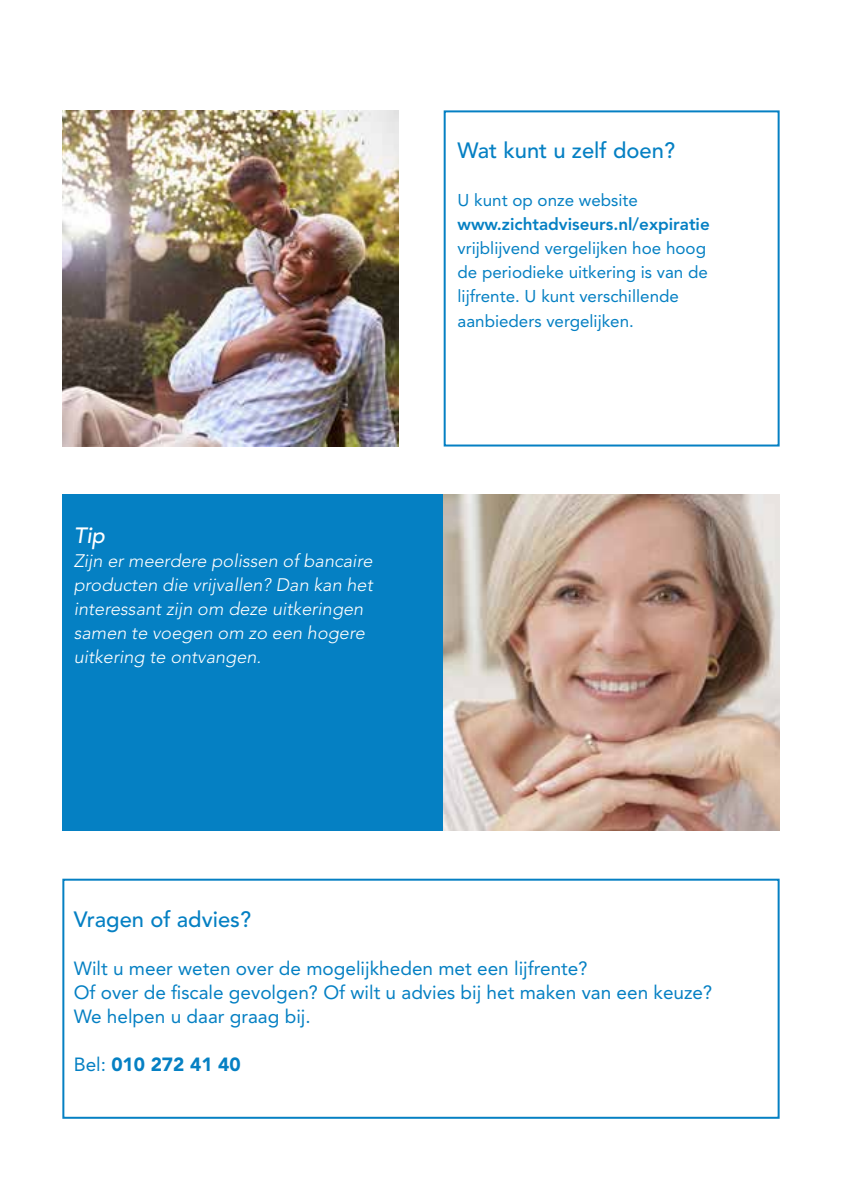
<style>
.page{position:relative;width:842px;height:1191px;background:#fff}
.page>*{position:absolute;margin:0;border:0;box-sizing:border-box;transform-origin:0 0}
.t1{font:500 22px "Avenir LT Std";color:#0580c3}
.t2{font:italic 500 22px "Avenir LT Std";color:#fff}
.t3{font:19px/24px "Avenir LT Std";color:#0580c3}
.t4{font:900 19px "Avenir LT Std";color:#0580c3}
.t5{font:italic 300 18px/24px "Avenir LT Std";color:#fff}
.t6{font:17px/24px "Avenir LT Std";color:#0580c3}
.t7{font:800 17px "Avenir LT Std";color:#0580c3}
.s1{font-weight:400}
</style>
<div class="page">
<div style="left:62px;top:878px;width:718px;height:240px;border:2px solid #0580c3"></div>
<div style="left:444px;top:110px;width:336px;height:336px;border:2px solid #0580c3"></div>
<div style="left:62px;top:494px;width:382px;height:336px;background:#0580c3"></div>
<img style="left:444px;top:494px;width:336px;height:336px">
<img style="left:62px;top:110px;width:336px;height:336px">
<p class="t2" style="left:74px;top:522px;width:33px">Tip</p>
<p class="t5" style="left:74px;top:548px;width:301px">Zijn er meerdere polissen of bancaire producten die vrijvallen? Dan kan het interessant zijn om deze uitkeringen samen te voegen om zo een hogere uitkering te ontvangen.</p>
<p class="t1" style="left:458px;top:138px;width:219px">Wat kunt u zelf doen?</p>
<p class="t6" style="left:458px;top:189px;width:182px">U kunt op onze website</p>
<p class="t7" style="left:458px;top:214px;width:254px">www.zichtadviseurs.nl/expiratie</p>
<p class="t6" style="left:458px;top:237px;width:252px">vrijblijvend vergelijken hoe hoog de periodieke uitkering is van de lijfrente. U kunt verschillende aanbieders vergelijken.</p>
<p class="t1" style="left:74px;top:906px;width:179px">Vragen of advies?</p>
<p class="t3" style="left:74px;top:956px;width:640px">Wilt u meer weten over de mogelijkheden met een lijfrente?<br>Of over de fiscale gevolgen? Of wilt u advies bij het maken van een keuze?<br>We helpen u daar graag bij.</p>
<p class="t4" style="left:74px;top:1052px;width:169px"><span class="s1">Bel:</span> 010 272 41 40</p>
</div>
